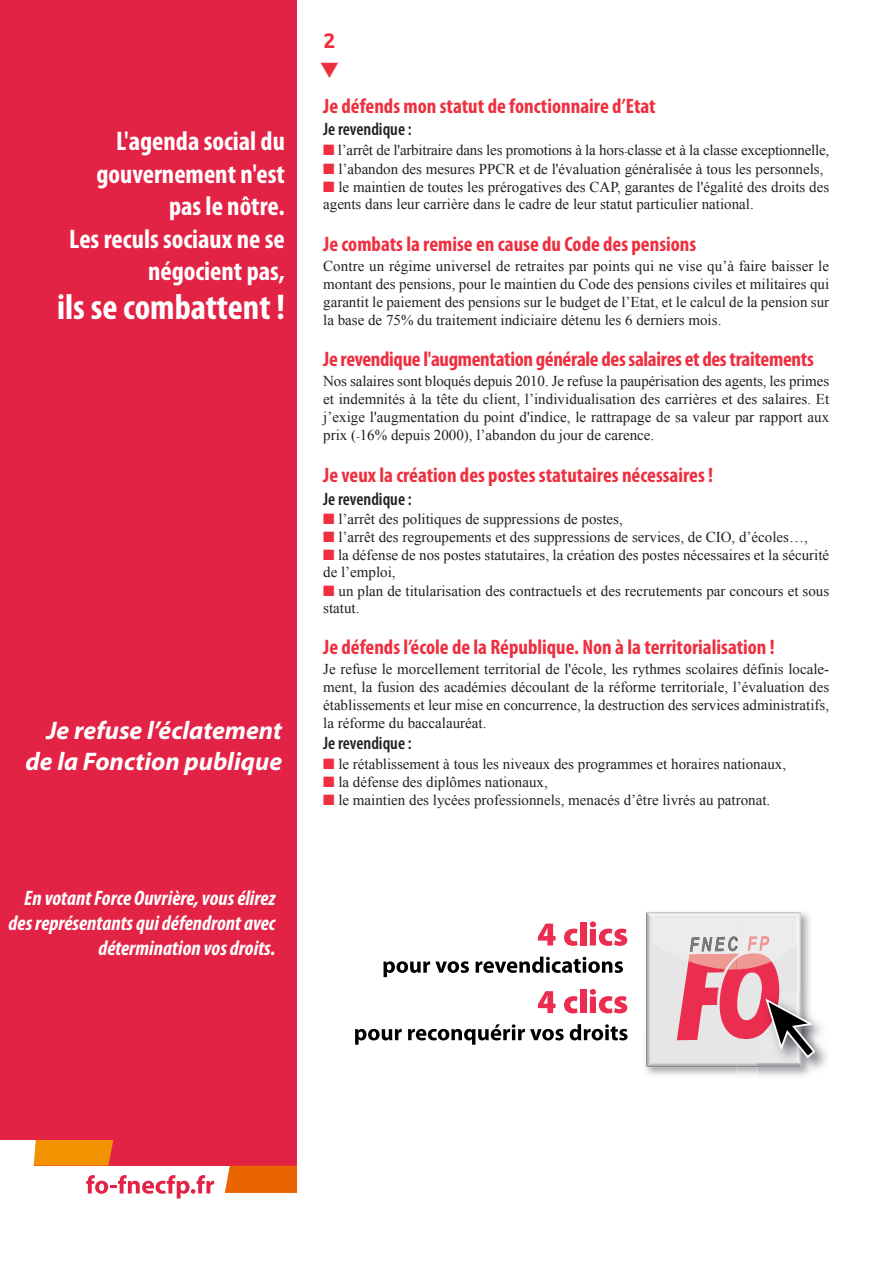
<style>
.page{position:relative;width:893px;height:1263px;background:#fff}
.page>*{position:absolute;margin:0;border:0;box-sizing:border-box;transform-origin:0 0}
.t1{font:700 condensed 36px "Myriad Pro";color:#fff}
.t2{font:700 condensed 27px/32.4px "Myriad Pro";color:#fff;text-align:right}
.t3{font:italic 700 25.5px/30.6px "Myriad Pro";color:#fff;text-align:right}
.t4{font:700 condensed 21px "Myriad Pro";color:#ee2f40}
.t5{font:italic 700 condensed 21px/25.2px "Myriad Pro";color:#fff;text-align:right}
.t6{font:700 21px "Ubuntu";color:#ee2f40}
.t7{font:600 condensed 18px "Myriad Pro";color:#231f20}
.t8{font:15px/18px "Times New Roman";color:#231f20}
.s1{color:#ee2f40}
.s2{font-family:"Adobe Arabic";font-style:italic}
</style>
<div class="page">
<div style="left:0;top:0;width:297px;height:1166px;background:#e32345"></div>
<svg style="left:0;top:1140px;width:113px;height:26px;background:#f6b050"></svg>
<svg style="left:86px;top:1175px;width:128px;height:23px"></svg>
<svg style="left:225px;top:1166px;width:72px;height:27px;background:#ea6908"></svg>
<svg style="left:538px;top:924px;width:18px;height:21px"></svg>
<svg style="left:564px;top:929px;width:14px;height:17px"></svg>
<div style="left:580px;top:921px;width:6px;height:24px;background:#eb2e50"></div>
<svg style="left:590px;top:921px;width:37px;height:25px"></svg>
<svg style="left:383px;top:961px;width:86px;height:16px"></svg>
<svg style="left:475px;top:956px;width:148px;height:17px"></svg>
<svg style="left:538px;top:991px;width:18px;height:22px"></svg>
<svg style="left:564px;top:996px;width:14px;height:17px"></svg>
<div style="left:580px;top:989px;width:6px;height:24px;background:#eb2e50"></div>
<svg style="left:590px;top:989px;width:37px;height:24px"></svg>
<svg style="left:355px;top:1029px;width:47px;height:16px"></svg>
<svg style="left:408px;top:1024px;width:156px;height:21px"></svg>
<svg style="left:570px;top:1024px;width:57px;height:16px"></svg>
<img style="left:817px;top:1022px;width:4px;height:6px">
<svg style="left:646px;top:912px;width:171px;height:155px;background:#dbb7bd"></svg>
<img style="left:815px;top:1028px;width:12px;height:42px">
<img style="left:736px;top:1067px;width:79px;height:9px">
<h2 class="t2" style="left:69px;top:127px;width:217px">L'agenda social du gouvernement n'est pas le nôtre.<br>Les reculs sociaux ne se négocient pas,</h2>
<h1 class="t1" style="left:57px;top:294px;width:229px">ils se combattent !</h1>
<h3 class="t3" style="left:26px;top:717px;width:258px">Je refuse l’éclatement de la Fonction publique</h3>
<h3 class="t5" style="left:9px;top:887px;width:268px">En votantForce Ouvrière,vousélirez desreprésentants qui défendront avec détermination vos droits.</h3>
<h3 class="t6" style="left:323px;top:28px;width:13px">2</h3>
<h3 class="t4" style="left:323px;top:98px;width:334px">Je défends mon statut de fonctionnaire d’Etat</h3>
<p class="t7" style="left:323px;top:123px;width:90px">Je revendique :</p>
<p class="t8" style="left:323px;top:141px;width:507px"><span class="s1">■</span> l’arrêt de l'arbitraire dans les promotions à la hors<span class="s2">‐</span>classe et à la classe exceptionnelle,</p>
<p class="t8" style="left:323px;top:160px;width:502px"><span class="s1">■</span> l’abandon des mesures PPCR et de l'évaluation généralisée à tous les personnels,</p>
<p class="t8" style="left:323px;top:179px;width:507px;line-height:17px"><span class="s1">■</span> le maintien de toutes les prérogatives des CAP, garantes de l'égalité des droits des agents dans leur carrière dans le cadre de leur statut particulier national.</p>
<h3 class="t4" style="left:323px;top:236px;width:375px">Je combats la remise en cause du Code des pensions</h3>
<p class="t8" style="left:323px;top:256px;width:507px;text-align:justify">Contre un régime universel de retraites par points qui ne vise qu’à faire baisser le montant des pensions, pour le maintien du Code des pensions civiles et militaires qui garantit le paiement des pensions sur le budget de l’Etat, et le calcul de la pension sur la base de 75% du traitement indiciaire détenu les 6 derniers mois.</p>
<h3 class="t4" style="left:323px;top:352px;width:492px">Je revendique l'augmentation générale dessalaires et destraitements</h3>
<p class="t8" style="left:323px;top:372px;width:507px;text-align:justify">Nos salaires sont bloqués depuis 2010. Je refuse la paupérisation des agents, les primes et indemnités à la tête du client, l’individualisation des carrières et des salaires. Et j’exige l'augmentation du point d'indice, le rattrapage de sa valeur par rapport aux prix (<span class="s2">-</span>16% depuis 2000), l’abandon du jour de carence.</p>
<h3 class="t4" style="left:323px;top:467px;width:391px">Je veux la création des postes statutaires nécessaires !</h3>
<p class="t7" style="left:323px;top:492px;width:90px">Je revendique :</p>
<p class="t8" style="left:323px;top:510px;width:301px"><span class="s1">■</span> l’arrêt des politiques de suppressions de postes,</p>
<p class="t8" style="left:323px;top:528px;width:486px"><span class="s1">■</span> l’arrêt des regroupements et des suppressions de services, de CIO, d’écoles…,</p>
<p class="t8" style="left:323px;top:546px;width:507px;line-height:17px"><span class="s1">■</span> la défense de nos postes statutaires, la création des postes nécessaires et la sécurité de l’emploi,</p>
<p class="t8" style="left:323px;top:582px;width:507px;line-height:17px"><span class="s1">■</span> un plan de titularisation des contractuels et des recrutements par concours et sous statut.</p>
<h3 class="t4" style="left:323px;top:640px;width:453px">Je défends l’école de la République. Non à la territorialisation !</h3>
<p class="t8" style="left:323px;top:660px;width:507px;text-align:justify">Je refuse le morcellement territorial de l'école, les rythmes scolaires définis locale&shy;ment, la fusion des académies découlant de la réforme territoriale, l’évaluation des établissements et leur mise en concurrence, la destruction des services administratifs, la réforme du baccalauréat.</p>
<p class="t7" style="left:323px;top:737px;width:90px">Je revendique :</p>
<p class="t8" style="left:323px;top:755px;width:464px"><span class="s1">■</span> le rétablissement à tous les niveaux des programmes et horaires nationaux,</p>
<p class="t8" style="left:323px;top:773px;width:226px"><span class="s1">■</span> la défense des diplômes nationaux,</p>
<p class="t8" style="left:323px;top:791px;width:449px"><span class="s1">■</span> le maintien des lycées professionnels, menacés d’être livrés au patronat.</p>
</div>
